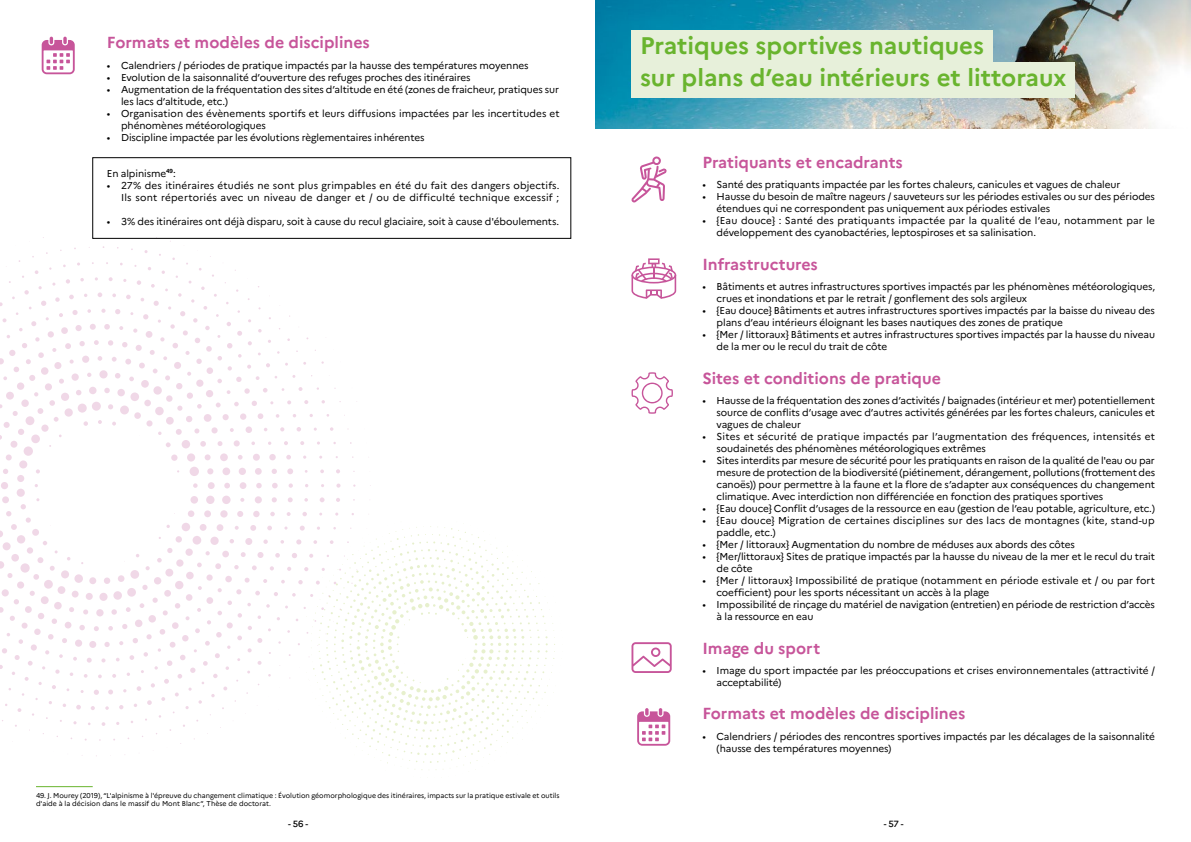
<style>
.page{position:relative;width:1191px;height:842px;background:#fff}
.page>*{position:absolute;margin:0;border:0;box-sizing:border-box;transform-origin:0 0}
.t1{font:700 24px/32.5px "Marianne";color:#69b42e}
.t2{font:700 16px "Marianne";color:#c7559a}
.t3{font:10px/12px "Marianne";letter-spacing:-.01em;color:#000}
.t4{font:10px/12px "Marianne";letter-spacing:.015em;color:#000;text-align:right}
.t5{font:10px/12px "Marianne";letter-spacing:.01em;color:#000}
.t6{font:500 9px "Marianne";color:#000}
.t7{font:7px/8px "Marianne";color:#000}
</style>
<div class="page">
<svg style="left:36px;top:469px;width:4px;height:4px"></svg>
<div style="left:17px;top:489px;width:8px;height:8px;background:#f0d8e7;border-radius:50%"></div>
<div style="left:17px;top:475px;width:7px;height:7px;background:#f0d8e7;border-radius:50%"></div>
<div style="left:19px;top:460px;width:8px;height:8px;background:#f0d8e7;border-radius:50%"></div>
<div style="left:24px;top:446px;width:9px;height:10px;background:#f0d8e7;border-radius:50%"></div>
<div style="left:171px;top:454px;width:6px;height:7px;background:#f0d8e7;border-radius:50%"></div>
<svg style="left:193px;top:483px;width:5px;height:5px"></svg>
<div style="left:2px;top:496px;width:7px;height:7px;background:#f8edf4;border-radius:50%"></div>
<div style="left:1px;top:482px;width:7px;height:7px;background:#f0d8e7;border-radius:50%"></div>
<svg style="left:3px;top:469px;width:5px;height:5px"></svg>
<svg style="left:6px;top:454px;width:6px;height:6px"></svg>
<div style="left:10px;top:441px;width:7px;height:7px;background:#f5e6ef;border-radius:50%"></div>
<div style="left:182px;top:440px;width:8px;height:8px;background:#f0d8e7;border-radius:50%"></div>
<div style="left:187px;top:453px;width:8px;height:9px;background:#f0d8e7;border-radius:50%"></div>
<div style="left:190px;top:467px;width:9px;height:9px;background:#f0d8e7;border-radius:50%"></div>
<div style="left:208px;top:482px;width:7px;height:7px;background:#f0d8e7;border-radius:50%"></div>
<div style="left:206px;top:496px;width:8px;height:8px;background:#f0d8e7;border-radius:50%"></div>
<svg style="left:205px;top:454px;width:6px;height:6px"></svg>
<svg style="left:207px;top:468px;width:6px;height:6px"></svg>
<svg style="left:224px;top:483px;width:6px;height:5px"></svg>
<div style="left:222px;top:496px;width:9px;height:8px;background:#f0d8e7;border-radius:50%"></div>
<div style="left:220px;top:453px;width:8px;height:8px;background:#f0d8e7;border-radius:50%"></div>
<div style="left:222px;top:467px;width:8px;height:8px;background:#f0d8e7;border-radius:50%"></div>
<div style="left:240px;top:482px;width:6px;height:7px;background:#f0d8e7;border-radius:50%"></div>
<svg style="left:238px;top:455px;width:5px;height:5px"></svg>
<div style="left:239px;top:468px;width:7px;height:7px;background:#f0d8e7;border-radius:50%"></div>
<svg style="left:256px;top:483px;width:6px;height:5px"></svg>
<div style="left:255px;top:496px;width:7px;height:7px;background:#f6e8f1;border-radius:50%"></div>
<div style="left:253px;top:454px;width:7px;height:7px;background:#f0d8e7;border-radius:50%"></div>
<div style="left:255px;top:468px;width:7px;height:7px;background:#f0d8e7;border-radius:50%"></div>
<svg style="left:272px;top:483px;width:6px;height:5px"></svg>
<div style="left:269px;top:454px;width:7px;height:6px;background:#f0d8e7;border-radius:50%"></div>
<svg style="left:272px;top:469px;width:5px;height:5px"></svg>
<svg style="left:288px;top:483px;width:5px;height:5px"></svg>
<svg style="left:286px;top:455px;width:5px;height:4px"></svg>
<svg style="left:287px;top:468px;width:6px;height:6px"></svg>
<svg style="left:320px;top:469px;width:4px;height:4px"></svg>
<svg style="left:336px;top:483px;width:4px;height:5px"></svg>
<svg style="left:336px;top:469px;width:4px;height:4px"></svg>
<svg style="left:0;top:237px;width:357px;height:210px"></svg>
<div style="left:92px;top:157px;width:479px;height:82px;border:1px solid #000"></div>
<hr style="left:36px;top:786px;width:57px;height:1px;background:#69b42e">
<svg style="left:42px;top:37px;width:33px;height:37px"></svg>
<svg style="left:0;top:497px;width:555px;height:273px"></svg>
<img style="left:595px;top:0;width:596px;height:129px">
<div style="left:631px;top:30px;width:361px;height:36px;background:#e7f0da"></div>
<div style="left:631px;top:63px;width:444px;height:35px;background:#e7f0da"></div>
<svg style="left:631px;top:156px;width:36px;height:46px"></svg>
<svg style="left:631px;top:258px;width:45px;height:41px"></svg>
<svg style="left:631px;top:372px;width:42px;height:42px"></svg>
<svg style="left:631px;top:642px;width:40px;height:31px"></svg>
<svg style="left:637px;top:708px;width:33px;height:38px"></svg>
<h2 class="t2" style="left:107px;top:33px;width:264px">Formats et modèles de disciplines</h2>
<p class="t3" style="left:107px;top:59px;width:423px">• Calendriers / périodes de pratique impactés par la hausse des températures moyennes</p>
<p class="t3" style="left:107px;top:71px;width:365px">• Evolution de la saisonnalité d’ouverture des refuges proches des itinéraires</p>
<p class="t3" style="left:121px;top:83px;width:439px;text-indent:-14px">• Augmentation de la fréquentation des sites d’altitude en été (zones de fraicheur, pratiques sur les lacs d’altitude, etc.)</p>
<p class="t3" style="left:121px;top:107px;width:440px;text-indent:-14px">• Organisation des évènements sportifs et leurs diffusions impactées par les incertitudes et phénomènes météorologiques</p>
<p class="t3" style="left:107px;top:131px;width:319px">• Discipline impactée par les évolutions règlementaires inhérentes</p>
<p class="t3" style="left:107px;top:167px;width:70px">En alpinisme<sup>49</sup>:</p>
<p class="t4" style="left:107px;top:179px;width:454px">• 27% des itinéraires étudiés ne sont plus grimpables en été du fait des dangers objectifs.<br>Ils sont répertoriés avec un niveau de danger et / ou de difficulté technique excessif ;</p>
<p class="t3" style="left:107px;top:215px;width:453px">• 3% des itinéraires ont déjà disparu, soit à cause du recul glaciaire, soit à cause d'éboulements.</p>
<p class="t7" style="left:36px;top:791px;width:525px">49. J. Mourey (2019), “L'alpinisme à l'épreuve du changement climatique : Évolution géomorphologique des itinéraires, impacts sur la pratique estivale et outils d'aide à la décision dans le massif du Mont Blanc”, Thèse de doctorat.</p>
<h1 class="t1" style="left:640px;top:29px;width:428px">Pratiques sportives nautiques<br>sur plans d’eau intérieurs et littoraux</h1>
<h2 class="t2" style="left:702px;top:152px;width:202px">Pratiquants et encadrants</h2>
<p class="t3" style="left:702px;top:179px;width:419px">• Santé des pratiquants impactée par les fortes chaleurs, canicules et vagues de chaleur</p>
<p class="t3" style="left:716px;top:191px;width:440px;text-indent:-14px">• Hausse du besoin de maître nageurs / sauveteurs sur les périodes estivales ou sur des périodes étendues qui ne correspondent pas uniquement aux périodes estivales</p>
<p class="t3" style="left:716px;top:215px;width:440px;text-indent:-14px">• {Eau douce} : Santé des pratiquants impactée par la qualité de l’eau, notamment par le développement des cyanobactéries, leptospiroses et sa salinisation.</p>
<h2 class="t2" style="left:702px;top:254px;width:117px">Infrastructures</h2>
<p class="t3" style="left:716px;top:281px;width:440px;text-indent:-14px">• Bâtiments et autres infrastructures sportives impactés par les phénomènes météorologiques, crues et inondations et par le retrait / gonflement des sols argileux</p>
<p class="t3" style="left:716px;top:305px;width:440px;text-indent:-14px">• {Eau douce} Bâtiments et autres infrastructures sportives impactés par la baisse du niveau des plans d’eau intérieurs éloignant les bases nautiques des zones de pratique</p>
<p class="t3" style="left:716px;top:329px;width:440px;text-indent:-14px">• {Mer / littoraux} Bâtiments et autres infrastructures sportives impactés par la hausse du niveau de la mer ou le recul du trait de côte</p>
<h2 class="t2" style="left:702px;top:368px;width:240px">Sites et conditions de pratique</h2>
<p class="t3" style="left:716px;top:395px;width:440px;text-align:justify;text-indent:-14px">• Hausse de la fréquentation des zones d’activités / baignades (intérieur et mer) potentiellement source de conflits d’usage avec d’autres activités générées par les fortes chaleurs, canicules et vagues de chaleur</p>
<p class="t5" style="left:716px;top:431px;width:440px;text-indent:-14px">• Sites et sécurité de pratique impactés par l’augmentation des fréquences, intensités et soudainetés des phénomènes météorologiques extrêmes</p>
<p class="t3" style="left:716px;top:455px;width:440px;text-align:justify;text-indent:-14px">• Sites interdits par mesure de sécurité pour les pratiquants en raison de la qualité de l'eau ou par mesure de protection de la biodiversité (piétinement, dérangement, pollutions (frottement des canoës)) pour permettre à la faune et la flore de s’adapter aux conséquences du changement climatique. Avec interdiction non différenciée en fonction des pratiques sportives</p>
<p class="t3" style="left:702px;top:503px;width:454px">• {Eau douce} Conflit d’usages de la ressource en eau (gestion de l’eau potable, agriculture, etc.)</p>
<p class="t4" style="left:716px;top:515px;width:440px;text-align:left;text-indent:-14px">• {Eau douce} Migration de certaines disciplines sur des lacs de montagnes (kite, stand-up paddle, etc.)</p>
<p class="t3" style="left:702px;top:539px;width:374px">• {Mer / littoraux} Augmentation du nombre de méduses aux abords des côtes</p>
<p class="t3" style="left:716px;top:551px;width:440px;text-indent:-14px">• {Mer/littoraux} Sites de pratique impactés par la hausse du niveau de la mer et le recul du trait de côte</p>
<p class="t3" style="left:716px;top:575px;width:440px;text-indent:-14px">• {Mer / littoraux} Impossibilité de pratique (notamment en période estivale et / ou par fort coefficient) pour les sports nécessitant un accès à la plage</p>
<p class="t3" style="left:716px;top:599px;width:440px;text-indent:-14px">• Impossibilité de rinçage du matériel de navigation (entretien) en période de restriction d’accès à la ressource en eau</p>
<h2 class="t2" style="left:702px;top:638px;width:119px">Image du sport</h2>
<p class="t3" style="left:716px;top:664px;width:440px;text-indent:-14px">• Image du sport impactée par les préoccupations et crises environnementales (attractivité / acceptabilité)</p>
<h2 class="t2" style="left:702px;top:704px;width:264px">Formats et modèles de disciplines</h2>
<p class="t3" style="left:716px;top:730px;width:440px;text-indent:-14px">• Calendriers / périodes des rencontres sportives impactés par les décalages de la saisonnalité (hausse des températures moyennes)</p>
<p class="t6" style="left:288px;top:819px;width:22px">- 56 -</p>
<p class="t6" style="left:883px;top:819px;width:21px">- 57 -</p>
</div>
